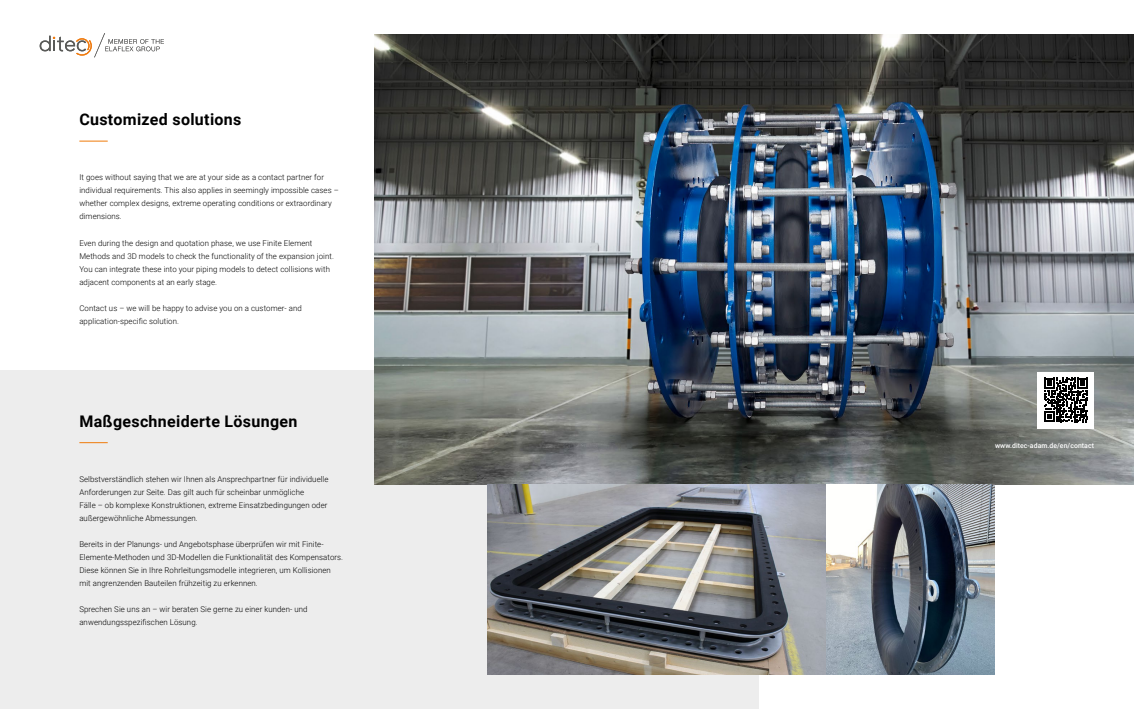
<style>
.page{position:relative;width:1134px;height:709px;background:#fff}
.page>*{position:absolute;margin:0;border:0;box-sizing:border-box;transform-origin:0 0}
.t1{font:700 16px "Roboto";letter-spacing:.02em;color:#000}
.t2{font:300 8px/13px "Roboto";letter-spacing:.01em;color:#000}
.t3{font:500 7px "Roboto";letter-spacing:.01em;color:#fff}
</style>
<div class="page">
<div style="left:0;top:370px;width:758px;height:339px;background:#ededed"></div>
<img style="left:374px;top:34px;width:760px;height:451px">
<img style="left:488px;top:485px;width:506px;height:190px">
<svg style="left:79px;top:141px;width:29px;height:1px"></svg>
<svg style="left:79px;top:442px;width:29px;height:1px"></svg>
<div style="left:1037px;top:372px;width:57px;height:56px;background:#fff"></div>
<svg style="left:1044px;top:378px;width:44px;height:44px"></svg>
<svg style="left:40px;top:33px;width:124px;height:24px"></svg>
<h1 class="t1" style="left:79px;top:108px;width:164px">Customized solutions</h1>
<p class="t2" style="left:79px;top:171px;width:261px">It goes without saying that we are at your side as a contact partner for individual requirements. This also applies in seemingly impossible cases – whether complex designs, extreme operating conditions or extraordinary dimensions.</p>
<p class="t2" style="left:79px;top:236px;width:256px">Even during the design and quotation phase, we use Finite Element Methods and 3D models to check the functionality of the expansion joint.<br>You can integrate these into your piping models to detect collisions with adjacent components at an early stage.</p>
<p class="t2" style="left:79px;top:301px;width:224px">Contact us – we will be happy to advise you on a customer- and application-specific solution.</p>
<h1 class="t1" style="left:79px;top:410px;width:220px">Maßgeschneiderte Lösungen</h1>
<p class="t2" style="left:79px;top:472px;width:251px">Selbstverständlich stehen wir Ihnen als Ansprechpartner für individuelle Anforderungen zur Seite. Das gilt auch für scheinbar unmögliche<br>Fälle – ob komplexe Konstruktionen, extreme Einsatzbedingungen oder außergewöhnliche Abmessungen.</p>
<p class="t2" style="left:79px;top:537px;width:265px">Bereits in der Planungs- und Angebotsphase überprüfen wir mit Finite-Elemente-Methoden und 3D-Modellen die Funktionalität des Kompensators.<br>Diese können Sie in Ihre Rohrleitungsmodelle integrieren, um Kollisionen mit angrenzenden Bauteilen frühzeitig zu erkennen.</p>
<p class="t2" style="left:79px;top:602px;width:230px">Sprechen Sie uns an – wir beraten Sie gerne zu einer kunden- und anwendungsspezifischen Lösung.</p>
<p class="t3" style="left:995px;top:441px;width:100px">www.ditec-adam.de/en/contact</p>
</div>
